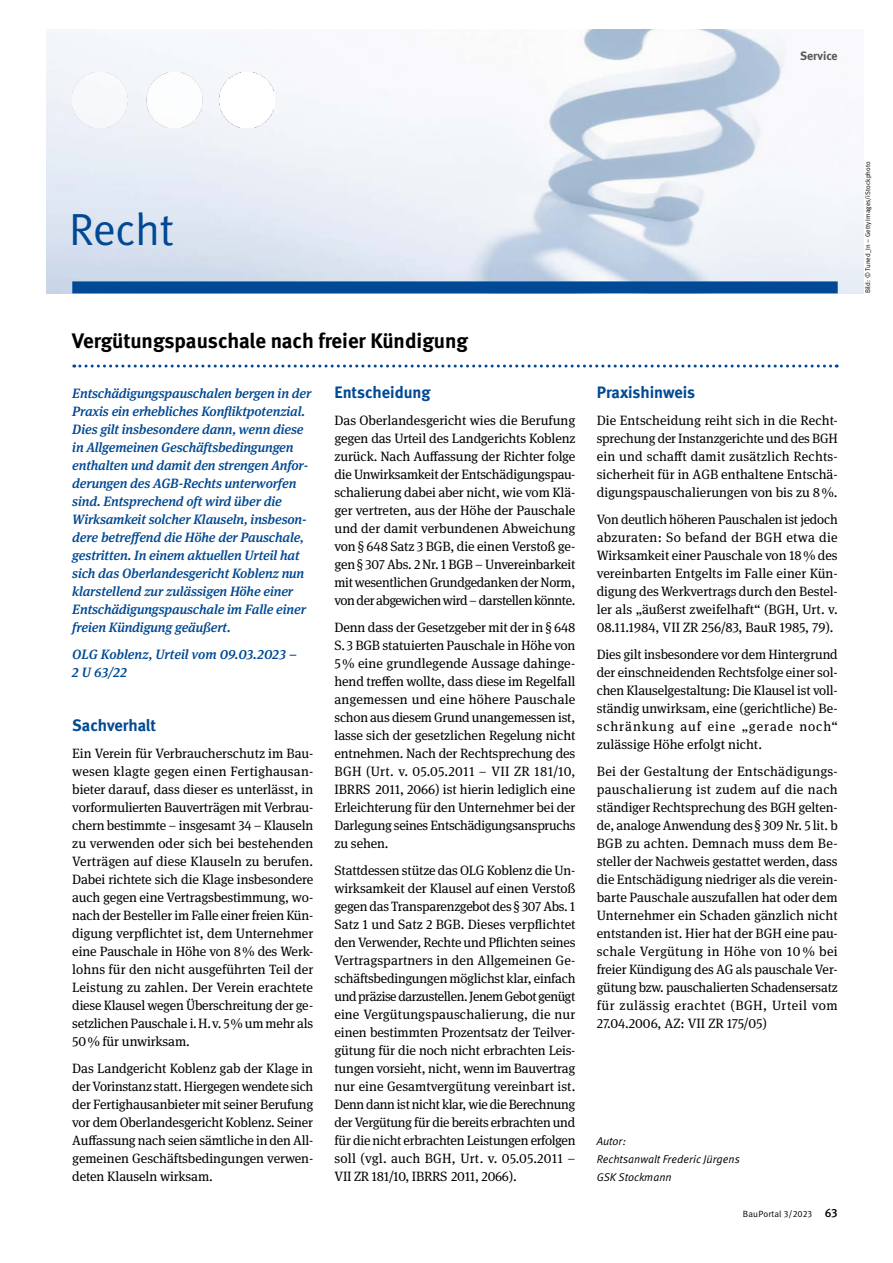
<style>
.page{position:relative;width:893px;height:1263px;background:#fff}
.page>*{position:absolute;margin:0;border:0;box-sizing:border-box;transform-origin:0 0}
.H3-SERV_Head_A_x{font:45px "DGUV Meta";letter-spacing:-.015em;color:#004994}
.H4-Head_Recht{font:700 21px "DGUV Meta";letter-spacing:-.005em;color:#000}
.H4-Zw_Head_11pt{font:700 16.5px "DGUV Meta";color:#004994}
.p-txt{font:13.5px/18px "DGUV Meta Serif";letter-spacing:-.01em;color:#000;text-align:justify}
.txt_Recht_Urteil{font:italic 500 13.5px/18px "DGUV Meta Serif";letter-spacing:-.01em;color:#004994}
.H2-Rubrik_re{font:700 12px "DGUV Meta";color:#575756}
.p-Autor_Ende{font:italic 11.25px "DGUV Meta";letter-spacing:.005em;color:#000}
.t1{font:9px "DGUV Meta";letter-spacing:.02em;color:#000}
.t2{font:6.75px "DGUV Meta";letter-spacing:.01em;color:#000}
.s1{font-weight:500;font-size:12px}
</style>
<div class="page">
<img style="left:47px;top:30px;width:816px;height:263px">
<div style="left:72px;top:281px;width:766px;height:12px;background:#004994"></div>
<img style="left:72px;top:72px;width:202px;height:56px">
<svg style="left:74px;top:364px;width:763px;height:3px"></svg>
<h2 class="H2-Rubrik_re" style="left:800px;top:49px;width:39px">Service</h2>
<h3 class="H3-SERV_Head_A_x" style="left:69px;top:203px;width:106px">Recht</h3>
<h4 class="H4-Head_Recht" style="left:72px;top:328px;width:397px">Vergütungspauschale nach freier Kündigung</h4>
<p class="txt_Recht_Urteil" style="left:72px;top:384px;width:240px">Entschädigungspauschalen bergen in der Praxis ein erhebliches Konfliktpotenzial.<br>Dies gilt insbesondere dann, wenn diese in Allgemeinen Geschäftsbedingungen enthalten und damit den strengen Anfor&shy;derungen des AGB-Rechts unterworfen sind. Entsprechend oft wird über die Wirksamkeit solcher Klauseln, insbeson&shy;dere betreffend die Höhe der Pauschale, gestritten. In einem aktuellen Urteil hat sich das Oberlandesgericht Koblenz nun klarstellend zur zulässigen Höhe einer Entschädigungspauschale im Falle einer freien Kündigung geäußert.</p>
<p class="txt_Recht_Urteil" style="left:72px;top:645px;width:226px">OLG Koblenz, Urteil vom 09.03.2023 –<br>2 U 63/22</p>
<h4 class="H4-Zw_Head_11pt" style="left:72px;top:715px;width:85px">Sachverhalt</h4>
<p class="p-txt" style="left:72px;top:744px;width:243px">Ein Verein für Verbraucherschutz im Bau&shy;wesen klagte gegen einen Fertighausan&shy;bieter darauf, dass dieser es unterlässt, in vorformulierten Bauverträgen mit Verbrau&shy;chern bestimmte – insgesamt 34 – Klauseln zu verwenden oder sich bei bestehenden Verträgen auf diese Klauseln zu berufen.<br>Dabei richtete sich die Klage insbesondere auch gegen eine Vertragsbestimmung, wo&shy;nach der Besteller im Falle einer freien Kün&shy;digung verpflichtet ist, dem Unternehmer eine Pauschale in Höhe von 8% des Werk&shy;lohns für den nicht ausgeführten Teil der Leistung zu zahlen. Der Verein erachtete diese Klausel wegen Überschreitung der ge&shy;setzlichen Pauschale i.H.v. 5% um mehr als 50% für unwirksam.</p>
<p class="p-txt" style="left:72px;top:1059px;width:243px">Das Landgericht Koblenz gab der Klage in der Vorinstanz statt. Hiergegen wendete sich der Fertighausanbieter mit seiner Berufung vor dem Oberlandesgericht Koblenz. Seiner Auffassung nach seien sämtliche in den All&shy;gemeinen Geschäftsbedingungen verwen&shy;deten Klauseln wirksam.</p>
<h4 class="H4-Zw_Head_11pt" style="left:334px;top:382px;width:97px">Entscheidung</h4>
<p class="p-txt" style="left:334px;top:411px;width:242px">Das Oberlandesgericht wies die Berufung gegen das Urteil des Landgerichts Koblenz zurück. Nach Auffassung der Richter folge die Unwirksamkeit der Entschädigungspau&shy;schalierung dabei aber nicht, wie vom Klä&shy;ger vertreten, aus der Höhe der Pauschale und der damit verbundenen Abweichung von § 648 Satz 3 BGB, die einen Verstoß ge&shy;gen § 307 Abs. 2 Nr. 1 BGB – Unvereinbarkeit mit wesentlichen Grundgedanken der Norm, von der abgewichen wird – darstellen könnte.</p>
<p class="p-txt" style="left:334px;top:618px;width:243px">Denn dass der Gesetzgeber mit der in § 648<br>S.3 BGB statuierten Pauschale in Höhe von 5% eine grundlegende Aussage dahinge&shy;hend treffen wollte, dass diese im Regelfall angemessen und eine höhere Pauschale schon aus diesem Grund unangemessen ist, lasse sich der gesetzlichen Regelung nicht entnehmen. Nach der Rechtsprechung des BGH (Urt. v. 05.05.2011 – VII ZR 181/10, IBRRS 2011, 2066) ist hierin lediglich eine Erleichterung für den Unternehmer bei der Darlegung seines Entschädigungsanspruchs zu sehen.</p>
<p class="p-txt" style="left:334px;top:861px;width:243px">Stattdessen stütze das OLG Koblenz die Un&shy;wirksamkeit der Klausel auf einen Verstoß gegen das Transparenzgebot des § 307 Abs. 1<br>Satz 1 und Satz 2 BGB. Dieses verpflichtet den Verwender, Rechte und Pflichten seines Vertragspartners in den Allgemeinen Ge&shy;schäftsbedingungen möglichst klar, einfach und präzise darzustellen. Jenem Gebot genügt eine Vergütungspauschalierung, die nur einen bestimmten Prozentsatz der Teilver&shy;gütung für die noch nicht erbrachten Leis&shy;tungen vorsieht, nicht, wenn im Bauvertrag nur eine Gesamtvergütung vereinbart ist.<br>Denn dann ist nicht klar, wie die Berechnung der Vergütung für die bereits erbrachten und für die nicht erbrachten Leistungen erfolgen soll (vgl. auch BGH, Urt. v. 05.05.2011 – VII ZR 181/10, IBRRS 2011, 2066).</p>
<h4 class="H4-Zw_Head_11pt" style="left:597px;top:382px;width:100px">Praxishinweis</h4>
<p class="p-txt" style="left:597px;top:411px;width:242px">Die Entscheidung reiht sich in die Recht&shy;sprechung der Instanzgerichte und des BGH ein und schafft damit zusätzlich Rechts&shy;sicherheit für in AGB enthaltene Entschä&shy;digungspauschalierungen von bis zu 8%.</p>
<p class="p-txt" style="left:597px;top:510px;width:243px">Von deutlich höheren Pauschalen ist jedoch abzuraten: So befand der BGH etwa die Wirksamkeit einer Pauschale von 18% des vereinbarten Entgelts im Falle einer Kün&shy;digung des Werkvertrags durch den Bestel&shy;ler als „äußerst zweifelhaft“ (BGH, Urt. v.<br>08.11.1984, VII ZR 256/83, BauR 1985, 79).</p>
<p class="p-txt" style="left:597px;top:645px;width:243px">Dies gilt insbesondere vor dem Hintergrund der einschneidenden Rechtsfolge einer sol&shy;chen Klauselgestaltung: Die Klausel ist voll&shy;ständig unwirksam, eine (gerichtliche) Be&shy;schränkung auf eine „gerade noch“ zulässige Höhe erfolgt nicht.</p>
<p class="p-txt" style="left:597px;top:762px;width:243px">Bei der Gestaltung der Entschädigungs&shy;pauschalierung ist zudem auf die nach ständiger Rechtsprechung des BGH gelten&shy;de, analoge Anwendung des § 309 Nr. 5 lit. b BGB zu achten. Demnach muss dem Be&shy;steller der Nachweis gestattet werden, dass die Entschädigung niedriger als die verein&shy;barte Pauschale auszufallen hat oder dem Unternehmer ein Schaden gänzlich nicht entstanden ist. Hier hat der BGH eine pau&shy;schale Vergütung in Höhe von 10 % bei freier Kündigung des AG als pauschale Ver&shy;gütung bzw. pauschalierten Schadensersatz für zulässig erachtet (BGH, Urteil vom 27.04.2006, AZ: VII ZR 175/05)</p>
<p class="p-Autor_Ende" style="left:597px;top:1134px;width:31px">Autor:</p>
<p class="p-Autor_Ende" style="left:597px;top:1152px;width:145px">Rechtsanwalt Frederic Jürgens</p>
<p class="p-Autor_Ende" style="left:597px;top:1170px;width:77px">GSK Stockmann</p>
<p class="t1" style="left:743px;top:1208px;width:96px">BauPortal 3/2023 <span class="s1">63</span></p>
<p class="t2" style="left:864px;top:293px;width:134px;rotate:-90deg">Bild: © Tuned_In – Getty Images/iStockphoto</p>
</div>
